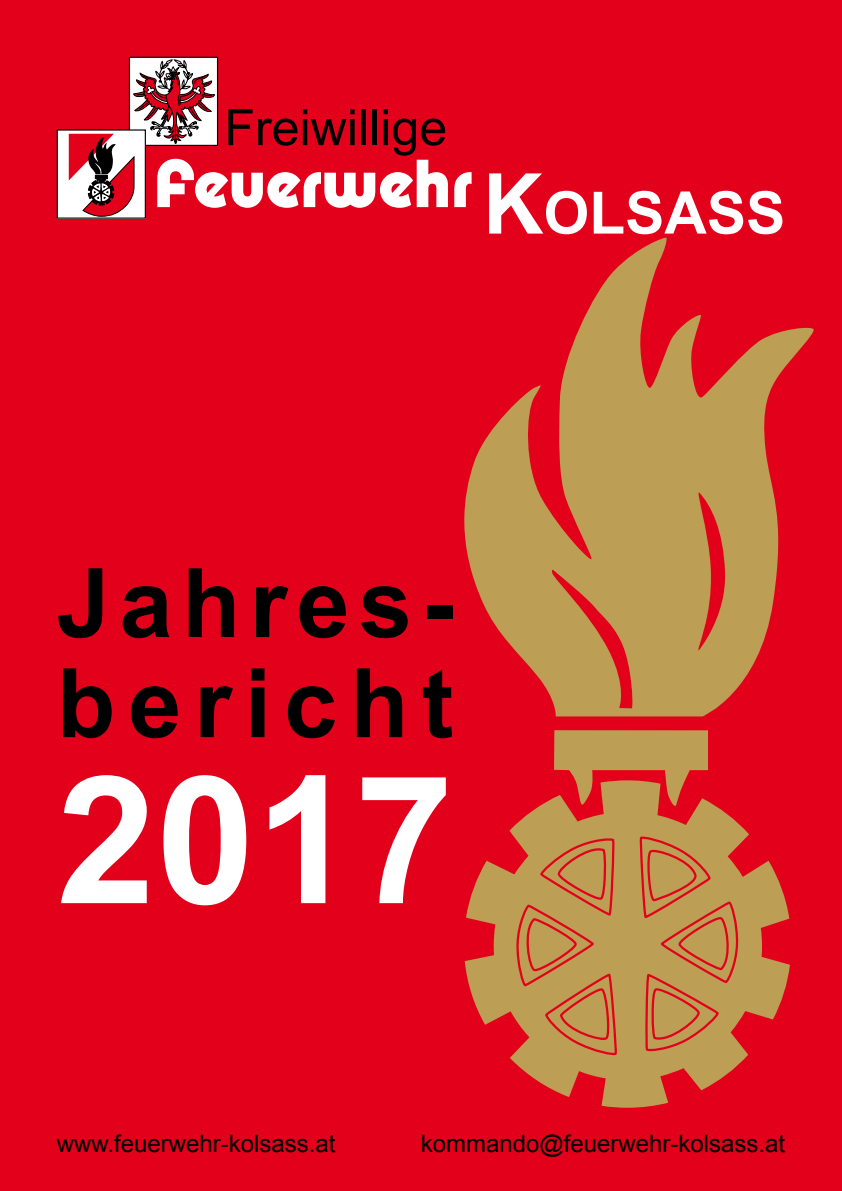
<style>
.page{position:relative;width:842px;height:1191px;background:#e2001a}
.page>*{position:absolute;margin:0;border:0;box-sizing:border-box;transform-origin:0 0}
.t1{font:700 178px "Arial";color:#fff}
.t2{font:700 96px/100px "Arial";letter-spacing:.135em;color:#000}
.t3{font:700 58.8px "Arial";color:#fff}
.t4{font:24px "Arial";color:#000}
.s1{font-size:84px}
</style>
<div class="page">
<div style="left:129px;top:57px;width:89px;height:89px;border:1px solid #000"></div>
<svg style="left:454px;top:172px;width:18px;height:35px"></svg>
<div style="left:57px;top:130px;width:88px;height:88px;background:#fff"></div>
<div style="left:57px;top:129px;width:89px;height:90px;border:1px solid #000"></div>
<svg style="left:69px;top:60px;width:379px;height:156px"></svg>
<svg style="left:464px;top:237px;width:350px;height:479px;fill:#bd9e55"></svg>
<svg style="left:695px;top:488px;width:32px;height:162px"></svg>
<svg style="left:550px;top:566px;width:83px;height:142px;background:#c2854b"></svg>
<svg style="left:554px;top:730px;width:154px;height:50px;background:#c2864c"></svg>
<svg style="left:465px;top:780px;width:325px;height:327px"></svg>
<svg style="left:515px;top:836px;width:222px;height:219px;background:#c1894d"></svg>
<h3 class="t3" style="left:483px;top:174px;width:304px"><span class="s1">K</span>OLSASS</h3>
<h2 class="t2" style="left:57px;top:556px;width:398px">Jahres&shy;bericht</h2>
<h1 class="t1" style="left:57px;top:723px;width:398px">2017</h1>
<p class="t4" style="left:57px;top:1127px;width:280px">www.feuerwehr-kolsass.at</p>
<p class="t4" style="left:421px;top:1127px;width:366px">kommando@feuerwehr-kolsass.at</p>
</div>
